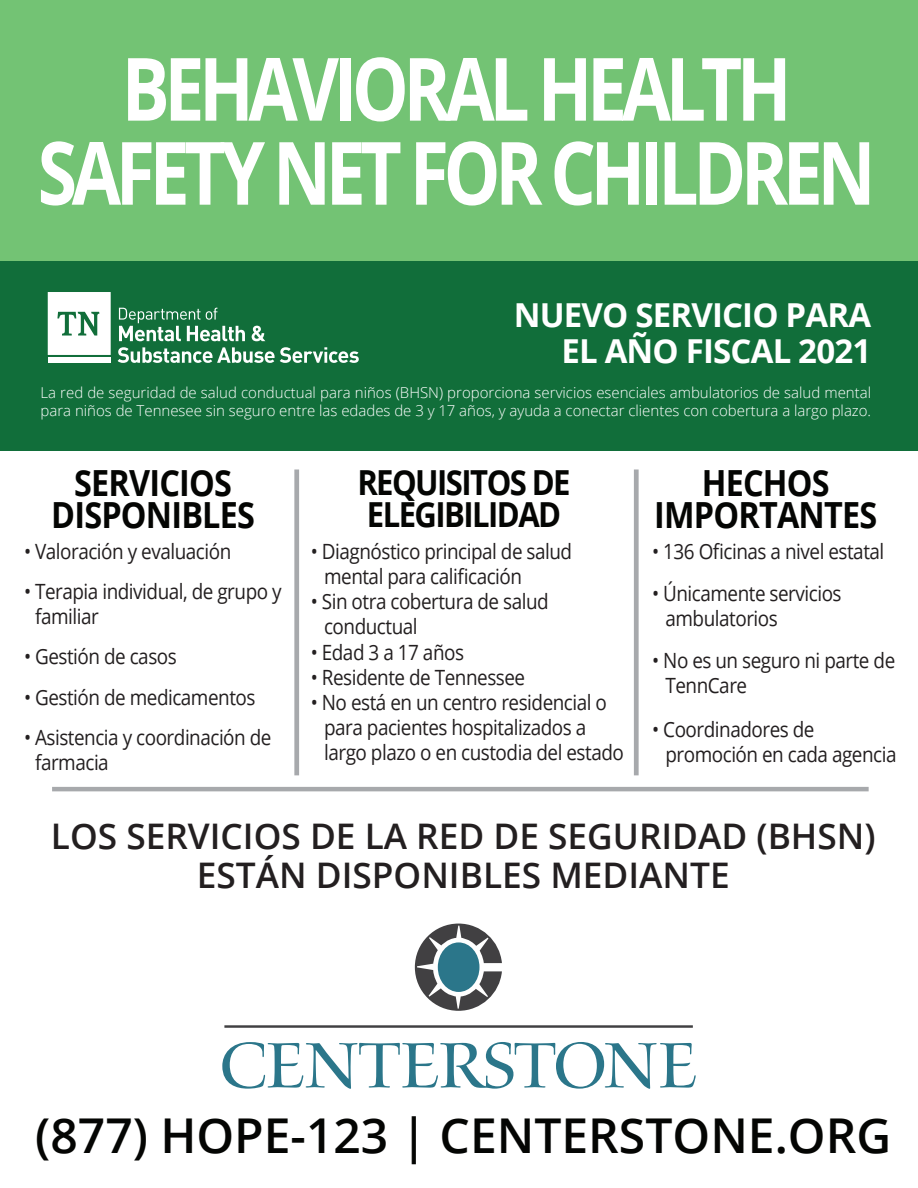
<style>
.page{position:relative;width:918px;height:1188px;background:#fff}
.page>*{position:absolute;margin:0;border:0;box-sizing:border-box;transform-origin:0 0}
.t1{font:700 87.45px/84px "Open Sans";letter-spacing:-.075em;color:#fff;text-align:center;scale:.82 1}
.t2{font:600 48px "Open Sans";color:#040503}
.t3{font:700 36px/31.5px "Open Sans";letter-spacing:-.025em;color:#040503;text-align:center;scale:.9 1}
.t4{font:600 35.25px/39px "Open Sans";color:#231f20;text-align:center}
.t5{font:700 34.5px/31.5px "Open Sans";letter-spacing:-.05em;color:#040503;scale:.9 1}
.t6{font:700 33px/36px "Open Sans";letter-spacing:-.025em;color:#fff;text-align:right}
.t7{font:21px/25.2px "Open Sans";letter-spacing:-.025em;color:#231f20;scale:.9 1}
.t8{font:300 15px/18px "Open Sans";color:#fff}
</style>
<div class="page">
<div style="left:0;top:247px;width:918px;height:204px;background:#116e3a"></div>
<div style="left:0;top:0;width:918px;height:261px;background:#73c374"></div>
<hr style="left:52px;top:787px;width:817px;height:4px;background:#a7a9ac">
<div style="left:294px;top:469px;width:5px;height:306px;background:#a7a9ac"></div>
<div style="left:634px;top:469px;width:5px;height:306px;background:#a7a9ac"></div>
<svg style="left:119px;top:308px;width:126px;height:33px"></svg>
<svg style="left:252px;top:326px;width:13px;height:15px"></svg>
<svg style="left:118px;top:347px;width:241px;height:16px"></svg>
<div style="left:48px;top:357px;width:63px;height:6px;background:#fff"></div>
<svg style="left:48px;top:292px;width:63px;height:63px"></svg>
<svg style="left:415px;top:924px;width:87px;height:87px"></svg>
<svg style="left:222px;top:1042px;width:474px;height:47px"></svg>
<hr style="left:224px;top:1025px;width:469px;height:3px;background:#414042">
<h1 class="t1" style="left:38px;top:45px;width:1023px">BEHAVIORAL HEALTH<br>SAFETY NET FOR CHILDREN</h1>
<h3 class="t6" style="left:514px;top:296px;width:359px">NUEVO SERVICIO PARA<br>EL AÑO FISCAL 2021</h3>
<p class="t8" style="left:41px;top:383px;width:832px">La red de seguridad de salud conductual para niños (BHSN) proporciona servicios esenciales ambulatorios de salud mental para niños de Tennesee sin seguro entre las edades de 3 y 17 años, y ayuda a conectar clientes con cobertura a largo plazo.</p>
<h3 class="t3" style="left:51px;top:467px;width:228px">SERVICIOS<br>DISPONIBLES</h3>
<h3 class="t5" style="left:357px;top:466px;width:239px">REQUISITOS DE<br>ELEGIBILIDAD</h3>
<h3 class="t3" style="left:654px;top:467px;width:249px">HECHOS<br>IMPORTANTES</h3>
<p class="t7" style="left:24px;top:538px;width:232px">• Valoración y evaluación</p>
<p class="t7" style="left:35px;top:578px;width:275px;text-indent:-11px">• Terapia individual, de grupo y familiar</p>
<p class="t7" style="left:24px;top:644px;width:171px">• Gestión de casos</p>
<p class="t7" style="left:24px;top:684px;width:259px">• Gestión de medicamentos</p>
<p class="t7" style="left:35px;top:724px;width:264px;text-indent:-11px">• Asistencia y coordinación de farmacia</p>
<p class="t7" style="left:652px;top:538px;width:260px">• 136 Oficinas a nivel estatal</p>
<p class="t7" style="left:665px;top:580px;width:197px;text-indent:-13px">• Únicamente servicios ambulatorios</p>
<p class="t7" style="left:665px;top:647px;width:257px;text-indent:-13px">• No es un seguro ni parte de<br>TennCare</p>
<p class="t7" style="left:665px;top:716px;width:258px;text-indent:-13px">• Coordinadores de promoción en cada agencia</p>
<p class="t7" style="left:324px;top:538px;width:277px;text-indent:-13px">• Diagnóstico principal de salud mental para calificación</p>
<p class="t7" style="left:324px;top:588px;width:251px;text-indent:-13px">• Sin otra cobertura de salud conductual</p>
<p class="t7" style="left:311px;top:639px;width:172px">• Edad 3 a 17 años</p>
<p class="t7" style="left:311px;top:664px;width:240px">• Residente de Tennessee</p>
<p class="t7" style="left:324px;top:689px;width:335px;text-indent:-13px">• No está en un centro residencial o para pacientes hospitalizados a largo plazo o en custodia del estado</p>
<h3 class="t4" style="left:51px;top:816px;width:826px">LOS SERVICIOS DE LA RED DE SEGURIDAD (BHSN)<br>ESTÁN DISPONIBLES MEDIANTE</h3>
<h2 class="t2" style="left:35px;top:1102px;width:857px">(877) HOPE-123 | CENTERSTONE.ORG</h2>
</div>
